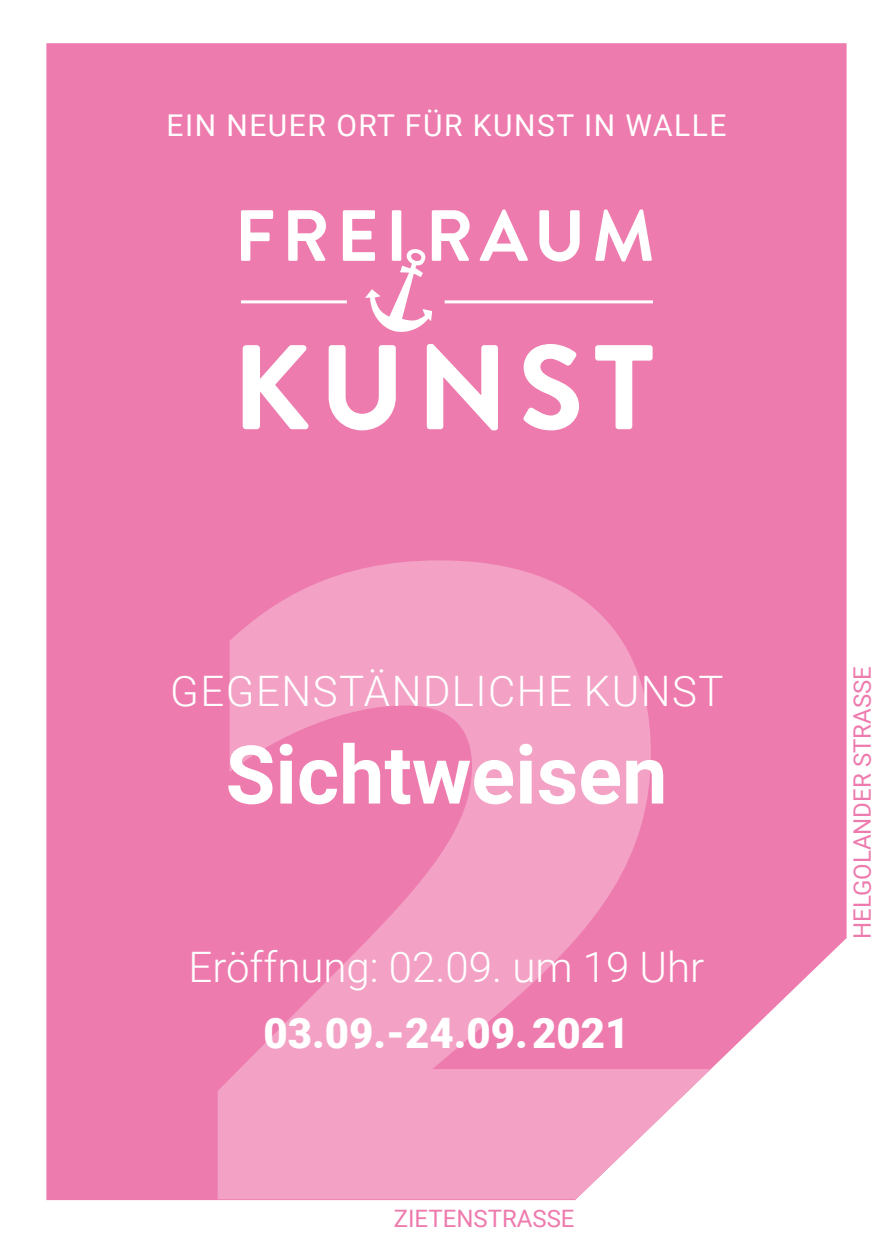
<style>
.page{position:relative;width:893px;height:1259px;background:#fff}
.page>*{position:absolute;margin:0;border:0;box-sizing:border-box;transform-origin:0 0}
.t1{font:700 81px "Roboto";color:#fff}
.t2{font:300 42px "Roboto";color:#fff}
.t3{font:300 42px "Roboto";letter-spacing:.035em;color:#fff}
.t4{font:900 42px "Roboto";color:#fff}
.t5{font:30px "Roboto";letter-spacing:.05em;color:#fff}
.t6{font:24px "Roboto";color:#ee7bae}
</style>
<div class="page">
<div style="left:46px;top:43px;width:801px;height:1157px;background:#ee7bae"></div>
<svg style="left:218px;top:560px;width:491px;height:639px;fill:#f3a2c6"></svg>
<hr style="left:445px;top:300px;width:208px;height:3px;background:#fff">
<svg style="left:242px;top:343px;width:411px;height:88px"></svg>
<svg style="left:241px;top:209px;width:411px;height:123px"></svg>
<p class="t5" style="left:166px;top:104px;width:561px">EIN NEUER ORT FÜR KUNST IN WALLE</p>
<h2 class="t3" style="left:170px;top:662px;width:555px">GEGENSTÄNDLICHE KUNST</h2>
<h1 class="t1" style="left:226px;top:718px;width:443px">Sichtweisen</h1>
<h2 class="t2" style="left:189px;top:937px;width:517px">Eröffnung: 02.09. um 19 Uhr</h2>
<h2 class="t4" style="left:264px;top:1003px;width:367px">03.09.-24.09.2021</h2>
<p class="t6" style="left:394px;top:1201px;width:182px">ZIETENSTRASSE</p>
<p class="t6" style="left:846px;top:939px;width:274px;rotate:-90deg">HELGOLANDER STRASSE</p>
</div>
